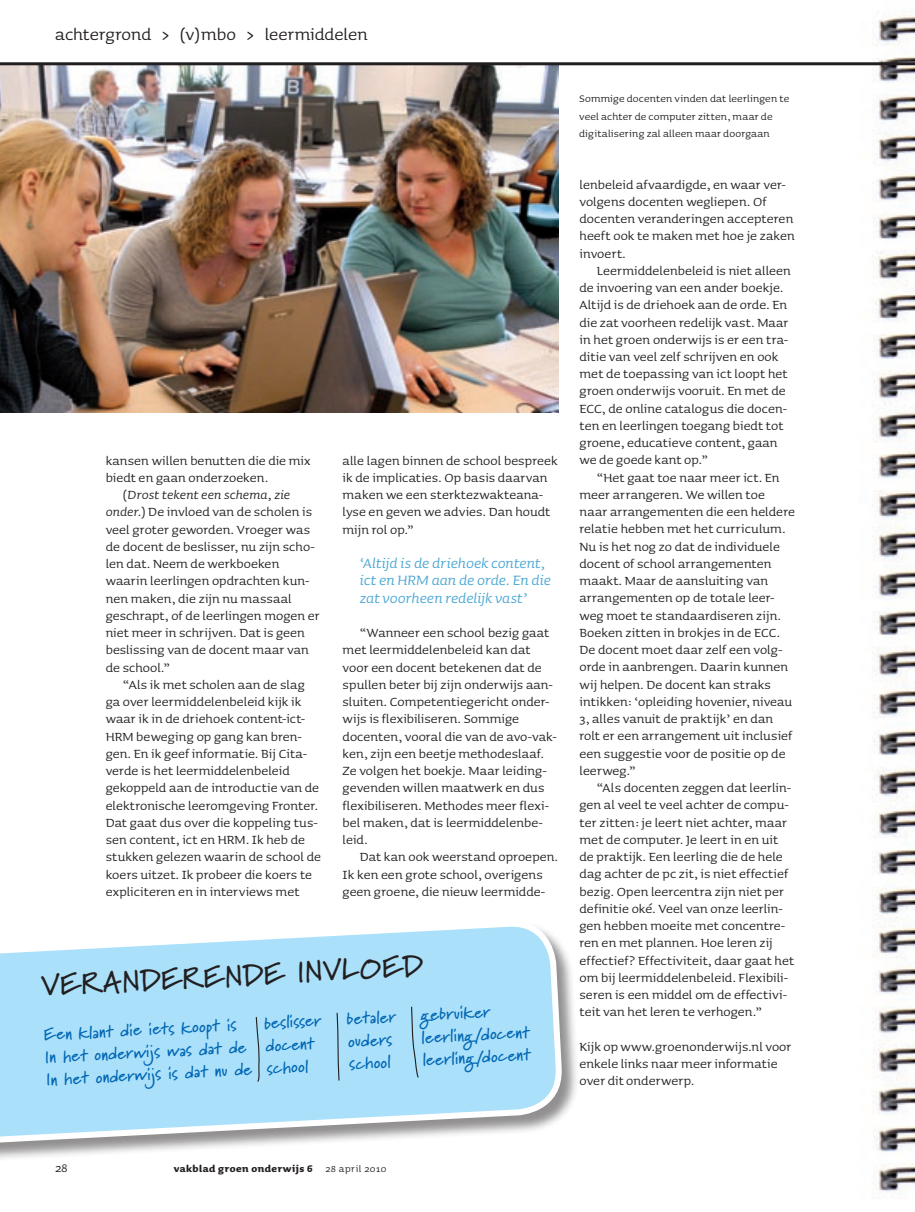
<style>
.page{position:relative;width:915px;height:1212px;background:#fff}
.page>*{position:absolute;margin:0;border:0;box-sizing:border-box;transform-origin:0 0}
.t1{font:700 28.5px "Marydale";color:#231f20}
.t2{font:21px "Sauna";color:#231f20}
.t3{font:italic 18px/17.2px "Sauna";letter-spacing:-.005em;color:#4aa7d4}
.t4{font:700 16.5px "Marydale";color:#0166b3}
.t5{font:15.75px/17.2px "Sauna";letter-spacing:.005em;color:#231f20}
.t6{font:15px "Sauna";color:#231f20}
.t7{font:12.75px/17.2px "Sauna";letter-spacing:.01em;color:#231f20}
.t8{font:700 12px "Sauna";letter-spacing:.04em;color:#231f20}
.s1{font-style:italic}
.s2{font-weight:400}
</style>
<div class="page">
<img style="left:0;top:65px;width:558px;height:348px">
<img style="left:811px;top:15px;width:103px;height:1184px">
<hr style="left:0;top:62px;width:914px;height:3px;background:#231f20">
<div style="left:0;top:920px;width:592px;height:258px;background:#231f20;opacity:.5"></div>
<svg style="left:0;top:920px;width:567px;height:232px"></svg>
<svg style="left:253px;top:1016px;width:8px;height:67px"></svg>
<svg style="left:334px;top:1012px;width:8px;height:69px"></svg>
<svg style="left:410px;top:1006px;width:9px;height:73px"></svg>
<h2 class="t2" style="left:55px;top:23px;width:313px">achtergrond &gt; (v)mbo &gt; leermiddelen</h2>
<p class="t5" style="left:106px;top:452px;width:206px">kansen willen benutten die die mix biedt en gaan onderzoeken.</p>
<p class="t5" style="left:106px;top:486px;width:215px;text-indent:17px">(<span class="s1">Drost tekent een schema, zie onder.</span>) De invloed van de scholen is veel groter geworden. Vroeger was de docent de beslisser, nu zijn scho&shy;len dat. Neem de werkboeken waarin leerlingen opdrachten kun&shy;nen maken, die zijn nu massaal geschrapt, of de leerlingen mogen er niet meer in schrijven. Dat is geen beslissing van de docent maar van de school.”</p>
<p class="t5" style="left:106px;top:676px;width:217px;text-indent:17px">“Als ik met scholen aan de slag ga over leermiddelenbeleid kijk ik waar ik in de driehoek content-ict-HRM beweging op gang kan bren&shy;gen. En ik geef informatie. Bij Cita&shy;verde is het leermiddelenbeleid gekoppeld aan de introductie van de elektronische leeromgeving Fronter.<br>Dat gaat dus over die koppeling tus&shy;sen content, ict en HRM. Ik heb de stukken gelezen waarin de school de koers uitzet. Ik probeer die koers te expliciteren en in interviews met</p>
<p class="t5" style="left:342px;top:452px;width:216px">alle lagen binnen de school bespreek ik de implicaties. Op basis daarvan maken we een sterktezwakteana&shy;lyse en geven we advies. Dan houdt mijn rol op.”</p>
<p class="t3" style="left:360px;top:554px;width:192px">‘Altijd is de driehoek content, ict en HRM aan de orde. En die zat voorheen redelijk vast’</p>
<p class="t5" style="left:342px;top:624px;width:216px;text-indent:17px">“Wanneer een school bezig gaat met leermiddelenbeleid kan dat voor een docent betekenen dat de spullen beter bij zijn onderwijs aan&shy;sluiten. Competentiegericht onder&shy;wijs is flexibiliseren. Sommige docenten, vooral die van de avo-vak&shy;ken, zijn een beetje methodeslaaf.<br>Ze volgen het boekje. Maar leiding&shy;gevenden willen maatwerk en dus flexibiliseren. Methodes meer flexi&shy;bel maken, dat is leermiddelenbe&shy;leid.</p>
<p class="t5" style="left:342px;top:848px;width:217px;text-indent:17px">Dat kan ook weerstand oproepen.<br>Ik ken een grote school, overigens geen groene, die nieuw leermidde-</p>
<h1 class="t1" style="left:41px;top:969px;width:383px;rotate:-3deg">Veranderende invloed</h1>
<p class="t4" style="left:44px;top:1025px;width:194px;rotate:-3deg">Een klant die iets koopt is</p>
<p class="t4" style="left:264px;top:1013px;width:63px;rotate:-3deg">beslisser</p>
<p class="t4" style="left:346px;top:1009px;width:150px;rotate:-3deg">betaler gebruiker</p>
<p class="t4" style="left:45px;top:1047px;width:271px;rotate:-3deg">I n h et onderwijs w as dat de doc ent</p>
<p class="t4" style="left:347px;top:1031px;width:46px;rotate:-3deg">ou ders</p>
<p class="t4" style="left:421px;top:1027px;width:110px;rotate:-3deg">leerling /doc ent</p>
<p class="t4" style="left:46px;top:1070px;width:270px;rotate:-3deg">I n het onderwijs is dat nu de s chool</p>
<p class="t4" style="left:349px;top:1054px;width:50px;rotate:-3deg">school</p>
<p class="t4" style="left:422px;top:1050px;width:110px;rotate:-3deg">leerling /doc ent</p>
<p class="t7" style="left:579px;top:90px;width:211px">Sommige docenten vinden dat leerlingen te veel achter de computer zitten, maar de digitalisering zal alleen maar doorgaan</p>
<p class="t5" style="left:579px;top:176px;width:217px">lenbeleid afvaardigde, en waar ver&shy;volgens docenten wegliepen. Of docenten veranderingen accepteren heeft ook te maken met hoe je zaken invoert.</p>
<p class="t5" style="left:579px;top:262px;width:213px;text-indent:17px">Leermiddelenbeleid is niet alleen de invoering van een ander boekje.<br>Altijd is de driehoek aan de orde. En die zat voorheen redelijk vast. Maar in het groen onderwijs is er een tra&shy;ditie van veel zelf schrijven en ook met de toepassing van ict loopt het groen onderwijs vooruit. En met de ECC, de online catalogus die docen&shy;ten en leerlingen toegang biedt tot groene, educatieve content, gaan we de goede kant op.”</p>
<p class="t5" style="left:579px;top:469px;width:217px;text-indent:17px">“Het gaat toe naar meer ict. En meer arrangeren. We willen toe naar arrangementen die een heldere relatie hebben met het curriculum.<br>Nu is het nog zo dat de individuele docent of school arrangementen maakt. Maar de aansluiting van arrangementen op de totale leer&shy;weg moet te standaardiseren zijn.<br>Boeken zitten in brokjes in de ECC.<br>De docent moet daar zelf een volg&shy;orde in aanbrengen. Daarin kunnen wij helpen. De docent kan straks intikken: ‘opleiding hovenier, niveau<br>3, alles vanuit de praktijk’ en dan rolt er een arrangement uit inclusief een suggestie voor de positie op de leerweg.”</p>
<p class="t5" style="left:579px;top:779px;width:216px;text-indent:17px">“Als docenten zeggen dat leerlin&shy;gen al veel te veel achter de compu&shy;ter zitten: je leert niet achter, maar met de computer. Je leert in en uit de praktijk. Een leerling die de hele dag achter de pc zit, is niet effectief bezig. Open leercentra zijn niet per definitie oké. Veel van onze leerlin&shy;gen hebben moeite met concentre&shy;ren en met plannen. Hoe leren zij effectief? Effectiviteit, daar gaat het om bij leermiddelenbeleid. Flexibili&shy;seren is een middel om de effectivi&shy;teit van het leren te verhogen.”</p>
<p class="t5" style="left:579px;top:1038px;width:213px">Kijk op www.groenonderwijs.nl voor enkele links naar meer informatie over dit onderwerp.</p>
<p class="t6" style="left:55px;top:1160px;width:14px">28</p>
<p class="t8" style="left:174px;top:1162px;width:214px">vakblad groen onderwijs 6 <span class="s2">28 april 2010</span></p>
</div>
